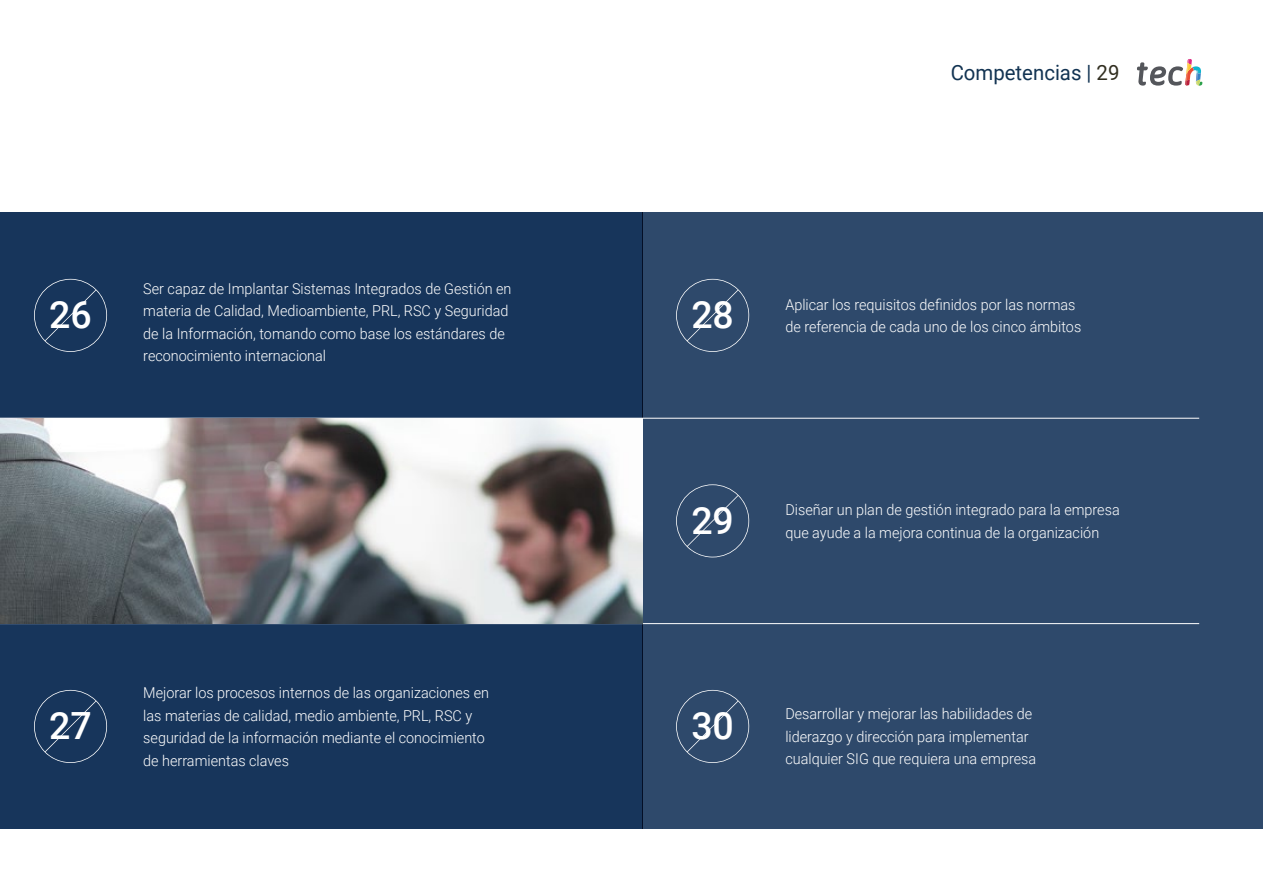
<style>
.page{position:relative;width:1263px;height:893px;background:#fff}
.page>*{position:absolute;margin:0;border:0;box-sizing:border-box;transform-origin:0 0}
.t1{font:500 37.5px "Roboto";color:#fff}
.t2{font:21px "Roboto";color:#123352}
.t3{font:300 15px/22.5px "Roboto";color:#fff;scale:.96 1}
.s1{color:#312e20}
</style>
<div class="page">
<div style="left:0;top:213px;width:642px;height:616px;background:#17355b"></div>
<div style="left:642px;top:213px;width:621px;height:616px;background:#2e496b"></div>
<svg style="left:676px;top:279px;width:73px;height:73px"></svg>
<svg style="left:676px;top:484px;width:73px;height:73px"></svg>
<svg style="left:34px;top:279px;width:73px;height:73px"></svg>
<svg style="left:676px;top:690px;width:73px;height:73px"></svg>
<svg style="left:34px;top:690px;width:73px;height:73px"></svg>
<hr style="left:0;top:418px;width:1199px;height:1px;background:#fff">
<hr style="left:0;top:623px;width:1199px;height:1px;background:#fff">
<img style="left:0;top:418px;width:642px;height:206px">
<svg style="left:1137px;top:59px;width:65px;height:27px"></svg>
<h2 class="t2" style="left:951px;top:57px;width:170px">Competencias | <span class="s1">29</span></h2>
<h1 class="t1" style="left:49px;top:288px;width:44px">26</h1>
<p class="t3" style="left:143px;top:277px;width:385px">Ser capaz de Implantar Sistemas Integrados de Gestión en materia de Calidad, Medioambiente, PRL, RSC y Seguridad de la Información, tomando como base los estándares de reconocimiento internacional</p>
<h1 class="t1" style="left:691px;top:288px;width:44px">28</h1>
<p class="t3" style="left:785px;top:293px;width:310px">Aplicar los requisitos definidos por las normas de referencia de cada uno de los cinco ámbitos</p>
<h1 class="t1" style="left:691px;top:494px;width:44px">29</h1>
<p class="t3" style="left:785px;top:498px;width:350px">Diseñar un plan de gestión integrado para la empresa que ayude a la mejora continua de la organización</p>
<p class="t3" style="left:143px;top:681px;width:362px">Mejorar los procesos internos de las organizaciones en las materias de calidad, medio ambiente, PRL, RSC y seguridad de la información mediante el conocimiento de herramientas claves</p>
<h1 class="t1" style="left:49px;top:699px;width:44px">27</h1>
<h1 class="t1" style="left:691px;top:699px;width:44px">30</h1>
<p class="t3" style="left:785px;top:702px;width:263px">Desarrollar y mejorar las habilidades de liderazgo y dirección para implementar cualquier SIG que requiera una empresa</p>
</div>
